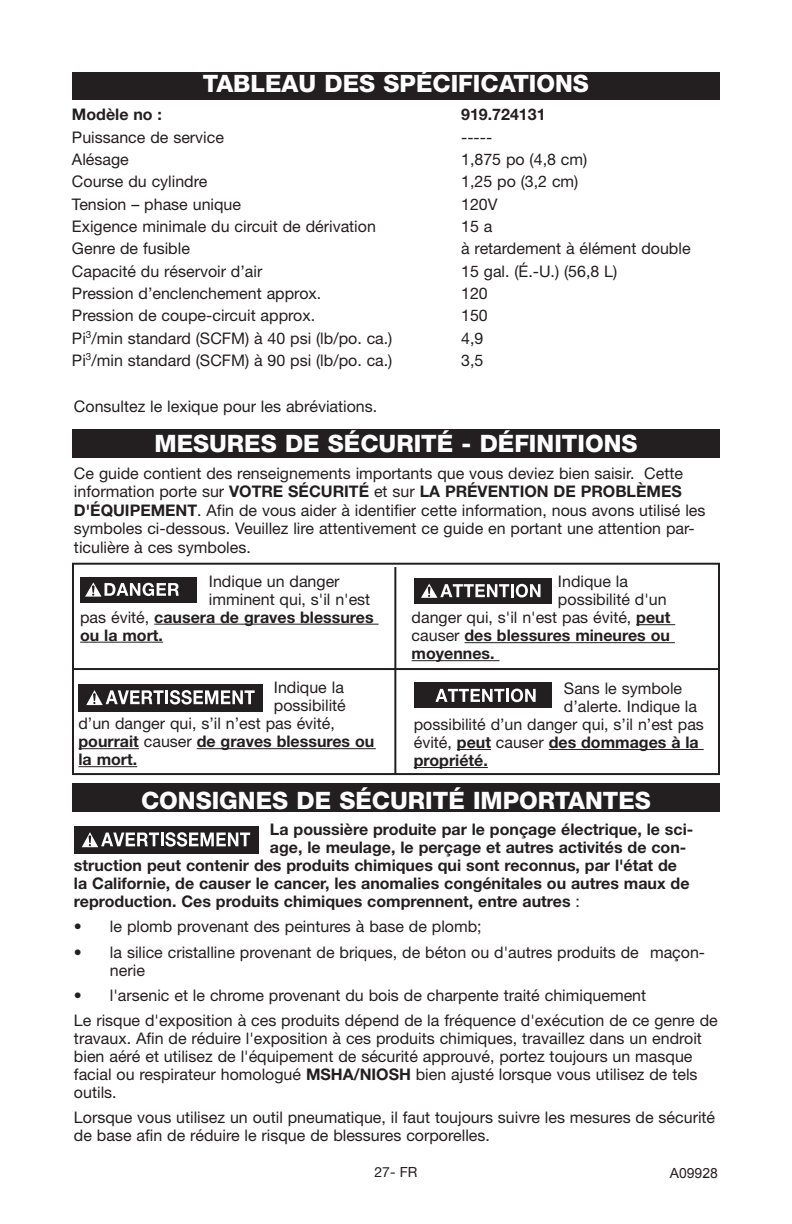
<style>
.page{position:relative;width:792px;height:1224px;background:#fff}
.page>*{position:absolute;margin:0;border:0;box-sizing:border-box;transform-origin:0 0}
.headline__12_reverse{font:800 24px "Helvetica Neue";color:#fff}
.text_8__auto{font:16px/18.6px "Helvetica Neue";color:#231f20}
.hazard_text_9{font:16px/18px "Helvetica Neue";color:#231f20}
.text_10__auto{font:700 16px/18px "Helvetica Neue";color:#231f20;text-align:justify}
.text_10__auto-2{font:16px "Helvetica Neue";color:#231f20}
.text_8__auto-2{font:700 16px "Helvetica Neue";color:#231f20}
.t1{font:14px "Arial";color:#231f20}
.t2{font:14px "Helvetica Neue";color:#231f20}
.s1{font-weight:700}
.s2{font-weight:400}
</style>
<div class="page">
<div style="left:72px;top:783px;width:648px;height:29px;background:#231f20"></div>
<div style="left:74px;top:826px;width:185px;height:27px;background:#231f20"></div>
<svg style="left:82px;top:832px;width:168px;height:15px"></svg>
<div style="left:72px;top:563px;width:648px;height:212px;border:2px solid #231f20"></div>
<div style="left:72px;top:429px;width:648px;height:29px;background:#231f20"></div>
<hr style="left:72px;top:668px;width:648px;height:2px;background:#231f20">
<hr style="left:154px;top:624px;width:225px;height:1px;background:#231f20">
<hr style="left:80px;top:642px;width:83px;height:1px;background:#231f20">
<div style="left:80px;top:577px;width:117px;height:25px;background:#231f20"></div>
<svg style="left:85px;top:582px;width:94px;height:15px"></svg>
<div style="left:76px;top:679px;width:302px;height:94px;background:#fff"></div>
<hr style="left:78px;top:748px;width:61px;height:1px;background:#231f20">
<hr style="left:197px;top:748px;width:179px;height:1px;background:#231f20">
<hr style="left:78px;top:766px;width:59px;height:1px;background:#231f20">
<div style="left:78px;top:684px;width:185px;height:27px;background:#231f20"></div>
<svg style="left:86px;top:690px;width:78px;height:15px"></svg>
<hr style="left:165px;top:690px;width:3px;height:14px;background:#fff">
<svg style="left:170px;top:690px;width:85px;height:15px"></svg>
<hr style="left:394px;top:567px;width:2px;height:207px;background:#231f20">
<hr style="left:636px;top:624px;width:39px;height:1px;background:#231f20">
<hr style="left:465px;top:642px;width:210px;height:1px;background:#231f20">
<hr style="left:412px;top:660px;width:88px;height:1px;background:#231f20">
<div style="left:414px;top:578px;width:138px;height:25px;background:#231f20"></div>
<svg style="left:421px;top:584px;width:119px;height:14px"></svg>
<hr style="left:457px;top:749px;width:34px;height:1px;background:#231f20">
<hr style="left:549px;top:749px;width:155px;height:1px;background:#231f20">
<hr style="left:414px;top:767px;width:74px;height:1px;background:#231f20">
<div style="left:414px;top:682px;width:138px;height:26px;background:#231f20"></div>
<svg style="left:435px;top:689px;width:101px;height:13px"></svg>
<div style="left:72px;top:72px;width:648px;height:27px;background:#231f20"></div>
<p class="headline__12_reverse" style="left:203px;top:70px;width:387px">TABLEAU DES SPÉCIFICATIONS</p>
<p class="text_8__auto-2" style="left:72px;top:105px;width:92px">Modèle no :</p>
<p class="text_8__auto-2" style="left:461px;top:105px;width:86px">919.724131</p>
<p class="text_10__auto-2" style="left:72px;top:128px;width:154px">Puissance de service</p>
<p class="text_10__auto-2" style="left:461px;top:128px;width:33px">-----</p>
<p class="text_8__auto" style="left:72px;top:150px;width:58px">Alésage</p>
<p class="text_8__auto" style="left:461px;top:150px;width:128px">1,875 po (4,8 cm)</p>
<p class="text_8__auto" style="left:72px;top:172px;width:137px">Course du cylindre</p>
<p class="text_8__auto" style="left:461px;top:172px;width:119px">1,25 po (3,2 cm)</p>
<p class="text_8__auto" style="left:72px;top:195px;width:171px">Tension – phase unique</p>
<p class="text_8__auto" style="left:461px;top:195px;width:38px">120V</p>
<p class="text_8__auto" style="left:72px;top:217px;width:305px">Exigence minimale du circuit de dérivation</p>
<p class="text_8__auto" style="left:461px;top:217px;width:33px">15 a</p>
<p class="text_8__auto" style="left:72px;top:239px;width:119px">Genre de fusible</p>
<p class="text_8__auto" style="left:461px;top:239px;width:231px">à retardement à élément double</p>
<p class="text_8__auto" style="left:72px;top:261px;width:192px">Capacité du réservoir d’air</p>
<p class="text_8__auto" style="left:461px;top:261px;width:158px">15 gal. (É.-U.) (56,8 L)</p>
<p class="text_8__auto" style="left:72px;top:284px;width:251px">Pression d’enclenchement approx.</p>
<p class="text_8__auto" style="left:461px;top:284px;width:28px">120</p>
<p class="text_8__auto" style="left:72px;top:306px;width:245px">Pression de coupe-circuit approx.</p>
<p class="text_8__auto" style="left:461px;top:306px;width:28px">150</p>
<p class="text_8__auto" style="left:72px;top:328px;width:322px">Pi<sup>3</sup>/min standard (SCFM) à 40 psi (lb/po. ca.)</p>
<p class="text_8__auto" style="left:461px;top:328px;width:24px">4,9</p>
<p class="text_8__auto" style="left:72px;top:351px;width:322px">Pi<sup>3</sup>/min standard (SCFM) à 90 psi (lb/po. ca.)</p>
<p class="text_8__auto" style="left:461px;top:351px;width:24px">3,5</p>
<p class="text_8__auto" style="left:74px;top:396px;width:305px">Consultez le lexique pour les abréviations.</p>
<p class="headline__12_reverse" style="left:154px;top:430px;width:484px">MESURES DE SÉCURITÉ - DÉFINITIONS</p>
<p class="text_8__auto" style="left:74px;top:463px;width:633px">Ce guide contient des renseignements importants que vous deviez bien saisir. Cette information porte sur <span class="s1">VOTRE SÉCURITÉ</span> et sur <span class="s1">LA PRÉVENTION DE PROBLÈMES D'ÉQUIPEMENT</span>. Afin de vous aider à identifier cette information, nous avons utilisé les symboles ci-dessous. Veuillez lire attentivement ce guide en portant une attention par&shy;ticulière à ces symboles.</p>
<p class="text_8__auto" style="left:558px;top:572px;width:110px;line-height:18px">Indique la possibilité d'un</p>
<p class="text_10__auto" style="left:412px;top:608px;width:260px"><span class="s2">danger qui, s'il n'est pas évité,</span> peut <span class="s2">causer</span> des blessures mineures ou moyennes.</p>
<p class="text_8__auto" style="left:564px;top:679px;width:120px">Sans le symbole</p>
<p class="text_8__auto" style="left:564px;top:697px;width:135px">d’alerte. Indique la</p>
<p class="text_8__auto" style="left:414px;top:715px;width:292px">possibilité d’un danger qui, s’il n’est pas</p>
<p class="text_10__auto" style="left:414px;top:733px;width:286px"><span class="s2">évité,</span> peut <span class="s2">causer</span> des dommages à la</p>
<p class="text_10__auto" style="left:414px;top:751px;width:76px">propriété.</p>
<p class="text_8__auto" style="left:209px;top:571px;width:132px">Indique un danger</p>
<p class="text_8__auto" style="left:209px;top:589px;width:163px">imminent qui, s'il n'est</p>
<p class="text_8__auto-2" style="left:80px;top:607px;width:295px"><span class="s2">pas évité,</span> causera de graves blessures</p>
<p class="text_8__auto-2" style="left:80px;top:625px;width:84px">ou la mort.</p>
<p class="text_10__auto-2" style="left:274px;top:678px;width:72px">Indique la</p>
<p class="text_10__auto-2" style="left:274px;top:696px;width:73px">possibilité</p>
<p class="text_10__auto-2" style="left:78px;top:714px;width:258px">d’un danger qui, s’il n’est pas évité,</p>
<p class="text_10__auto" style="left:78px;top:732px;width:297px">pourrait <span class="s2">causer</span> de graves blessures ou</p>
<p class="text_10__auto" style="left:78px;top:750px;width:60px">la mort.</p>
<p class="headline__12_reverse" style="left:141px;top:786px;width:511px">CONSIGNES DE SÉCURITÉ IMPORTANTES</p>
<p class="text_10__auto" style="left:270px;top:820px;width:425px">La poussière produite par le ponçage électrique, le sci-</p>
<p class="text_10__auto" style="left:270px;top:838px;width:418px">age, le meulage, le perçage et autres activités de con-</p>
<p class="text_10__auto" style="left:74px;top:856px;width:605px">struction peut contenir des produits chimiques qui sont reconnus, par l'état de</p>
<p class="text_10__auto" style="left:74px;top:874px;width:617px">la Californie, de causer le cancer, les anomalies congénitales ou autres maux de</p>
<p class="text_10__auto" style="left:74px;top:892px;width:507px">reproduction. Ces produits chimiques comprennent, entre autres <span class="s2">:</span></p>
<p class="hazard_text_9" style="left:74px;top:918px;width:409px">• le plomb provenant des peintures à base de plomb;</p>
<p class="hazard_text_9" style="left:110px;top:943px;width:597px;text-indent:-36px">• la silice cristalline provenant de briques, de béton ou d'autres produits de maçon&shy;nerie</p>
<p class="hazard_text_9" style="left:74px;top:986px;width:574px">• l'arsenic et le chrome provenant du bois de charpente traité chimiquement</p>
<p class="hazard_text_9" style="left:74px;top:1011px;width:645px">Le risque d'exposition à ces produits dépend de la fréquence d'exécution de ce genre de travaux. Afin de réduire l'exposition à ces produits chimiques, travaillez dans un endroit bien aéré et utilisez de l'équipement de sécurité approuvé, portez toujours un masque facial ou respirateur homologué <span class="s1">MSHA/NIOSH</span> bien ajusté lorsque vous utilisez de tels outils.</p>
<p class="hazard_text_9" style="left:74px;top:1108px;width:643px">Lorsque vous utilisez un outil pneumatique, il faut toujours suivre les mesures de sécurité de base afin de réduire le risque de blessures corporelles.</p>
<p class="t2" style="left:375px;top:1163px;width:44px">27- FR</p>
<p class="t1" style="left:670px;top:1164px;width:50px">A09928</p>
</div>
